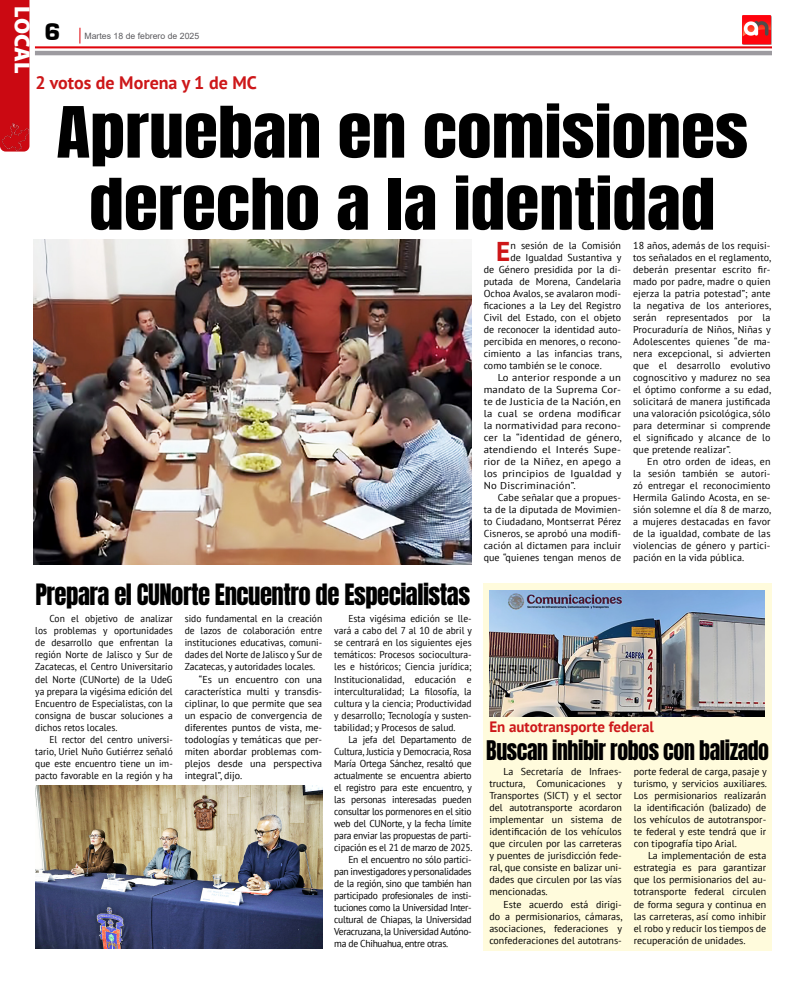
<style>
.page{position:relative;width:808px;height:1007px;background:#fff}
.page>*{position:absolute;margin:0;border:0;box-sizing:border-box;transform-origin:0 0}
.t1{font:60px/72px "Anton";color:#000;text-align:center;scale:1.16 1}
.t2{font:700 27.1px "PT Sans";color:#cd1719}
.t3{font:25px "Anton";letter-spacing:-.02em;color:#000}
.t4{font:900 25px "Eurostile";color:#000}
.t5{font:23px "Anton";letter-spacing:-.02em;color:#000;scale:.95 1}
.t6{font:900 22px "Myriad Pro";letter-spacing:-.005em;color:#fff}
.t7{font:700 18px "PT Sans";color:#cd1719}
.t8{font:700 15px "PT Sans";color:#cd1719}
.t9{font:10px/12px "PT Sans";color:#000;text-align:justify}
.t10{font:10px/12px "PT Sans";color:#000;text-align:justify;scale:.95 1}
.t11{font:10px "PT Sans";letter-spacing:-.02em;color:#000;scale:.95 1}
.t12{font:10px "PT Sans";letter-spacing:-.03em;color:#000;scale:.96 1}
.t13{font:10px "PT Sans";letter-spacing:.02em;color:#000;scale:1.07 1}
.t14{font:8.7px "Arial";color:#5c5b5f}
</style>
<div class="page">
<svg style="left:35px;top:28px;width:737px;height:27px"></svg>
<img style="left:742px;top:16px;width:30px;height:29px">
<img style="left:34px;top:239px;width:438px;height:325px">
<div style="left:484px;top:583px;width:288px;height:367px;background:#fffbdc"></div>
<img style="left:35px;top:785px;width:287px;height:163px">
<img style="left:489px;top:590px;width:276px;height:126px">
<div style="left:0;top:0;width:29px;height:120px;background:#cb0912"></div>
<img style="left:0;top:120px;width:30px;height:32px">
<h3 class="t6" style="left:37px;top:6px;width:68px;rotate:90deg">LOCAL</h3>
<h3 class="t4" style="left:44px;top:18px;width:18px">6</h3>
<p class="t14" style="left:85px;top:30px;width:116px">Martes 18 de febrero de 2025</p>
<h3 class="t7" style="left:35px;top:71px;width:223px">2 votos de Morena y 1 de MC</h3>
<h1 class="t1" style="left:56px;top:101px;width:598px">Aprueban en comisiones derecho a la identidad</h1>
<h3 class="t3" style="left:35px;top:582px;width:436px">Prepara el CUNorte Encuentro de Especialistas</h3>
<p class="t10" style="left:35px;top:612px;width:146px;text-indent:14px">Con el objetivo de analizar los problemas y oportunidades de desarrollo que enfrentan la región Norte de Jalisco y Sur de Zacatecas, el Centro Universitario del Norte (CUNorte) de la UdeG ya prepara la vigésima edición del Encuentro de Especialistas, con la consigna de buscar soluciones a dichos retos locales.</p>
<p class="t10" style="left:35px;top:732px;width:146px;text-indent:14px">El rector del centro universi&shy;tario, Uriel Nuño Gutiérrez señaló que este encuentro tiene un im&shy;pacto favorable en la región y ha</p>
<p class="t10" style="left:185px;top:612px;width:146px">sido fundamental en la creación</p>
<p class="t10" style="left:185px;top:624px;width:146px">de lazos de colaboración entre</p>
<p class="t10" style="left:185px;top:636px;width:146px">instituciones educativas, comuni-</p>
<p class="t10" style="left:185px;top:648px;width:146px">dades del Norte de Jalisco y Sur de</p>
<p class="t10" style="left:185px;top:660px;width:139px">Zacatecas, y autoridades locales.</p>
<p class="t9" style="left:199px;top:672px;width:125px">“Es un encuentro con una</p>
<p class="t9" style="left:185px;top:684px;width:139px">característica multi y transdis-</p>
<p class="t9" style="left:185px;top:696px;width:139px">ciplinar, lo que permite que sea</p>
<p class="t9" style="left:185px;top:708px;width:139px">un espacio de convergencia de</p>
<p class="t9" style="left:185px;top:720px;width:139px">diferentes puntos de vista, me-</p>
<p class="t9" style="left:185px;top:732px;width:139px">todologías y temáticas que per-</p>
<p class="t9" style="left:185px;top:744px;width:139px">miten abordar problemas com-</p>
<p class="t9" style="left:185px;top:756px;width:139px">plejos desde una perspectiva</p>
<p class="t9" style="left:185px;top:768px;width:59px">integral”, dijo.</p>
<p class="t10" style="left:334px;top:612px;width:146px;text-indent:14px">Esta vigésima edición se lle&shy;vará a cabo del 7 al 10 de abril y se centrará en los siguientes ejes temáticos: Procesos sociocultura&shy;les e históricos; Ciencia jurídica; Institucionalidad, educación e interculturalidad; La filosofía, la cultura y la ciencia; Productividad y desarrollo; Tecnología y susten&shy;tabilidad; y Procesos de salud.</p>
<p class="t11" style="left:348px;top:732px;width:131px">La jefa del Departamento de</p>
<p class="t11" style="left:334px;top:744px;width:146px">Cultura, Justicia y Democracia, Rosa</p>
<p class="t11" style="left:334px;top:756px;width:146px">María Ortega Sánchez, resaltó que</p>
<p class="t11" style="left:334px;top:768px;width:146px">actualmente se encuentra abierto</p>
<p class="t11" style="left:334px;top:780px;width:147px">el registro para este encuentro, y</p>
<p class="t11" style="left:334px;top:792px;width:146px">las personas interesadas pueden</p>
<p class="t11" style="left:334px;top:804px;width:146px">consultar los pormenores en el sitio</p>
<p class="t11" style="left:334px;top:816px;width:146px">web del CUNorte, y la fecha límite</p>
<p class="t11" style="left:334px;top:828px;width:146px">para enviar las propuestas de parti-</p>
<p class="t11" style="left:334px;top:840px;width:147px">cipación es el 21 de marzo de 2025.</p>
<p class="t12" style="left:348px;top:852px;width:130px">En el encuentro no sólo partici-</p>
<p class="t12" style="left:334px;top:864px;width:145px">pan investigadores y personalidades</p>
<p class="t12" style="left:334px;top:876px;width:145px">de la región, sino que también han</p>
<p class="t12" style="left:334px;top:888px;width:145px">participado profesionales de insti-</p>
<p class="t12" style="left:334px;top:900px;width:145px">tuciones como la Universidad Inter-</p>
<p class="t12" style="left:334px;top:912px;width:145px">cultural de Chiapas, la Universidad</p>
<p class="t12" style="left:334px;top:924px;width:145px">Veracruzana, la Universidad Autóno-</p>
<p class="t12" style="left:334px;top:936px;width:120px">ma de Chihuahua, entre otras.</p>
<h2 class="t2" style="left:496px;top:233px;width:16px">E</h2>
<p class="t9" style="left:510px;top:239px;width:112px">n sesión de la Comisión</p>
<p class="t9" style="left:510px;top:251px;width:113px">de Igualdad Sustantiva y</p>
<p class="t9" style="left:484px;top:263px;width:139px">de Género presidida por la di-</p>
<p class="t9" style="left:484px;top:275px;width:139px">putada de Morena, Candelaria</p>
<p class="t9" style="left:484px;top:287px;width:139px">Ochoa Avalos, se avalaron modi-</p>
<p class="t9" style="left:484px;top:299px;width:139px">ficaciones a la Ley del Registro</p>
<p class="t9" style="left:484px;top:311px;width:139px">Civil del Estado, con el objeto</p>
<p class="t9" style="left:484px;top:323px;width:139px">de reconocer la identidad auto-</p>
<p class="t9" style="left:484px;top:335px;width:139px">percibida en menores, o recono-</p>
<p class="t9" style="left:484px;top:347px;width:140px">cimiento a las infancias trans,</p>
<p class="t9" style="left:484px;top:359px;width:120px">como también se le conoce.</p>
<p class="t13" style="left:498px;top:371px;width:117px">Lo anterior responde a un</p>
<p class="t13" style="left:484px;top:383px;width:130px">mandato de la Suprema Cor-</p>
<p class="t13" style="left:484px;top:395px;width:130px">te de Justicia de la Nación, en</p>
<p class="t13" style="left:484px;top:407px;width:130px">la cual se ordena modificar</p>
<p class="t13" style="left:484px;top:419px;width:130px">la normatividad para recono-</p>
<p class="t13" style="left:484px;top:431px;width:131px">cer la “identidad de género,</p>
<p class="t13" style="left:484px;top:443px;width:130px">atendiendo el Interés Supe-</p>
<p class="t13" style="left:484px;top:455px;width:130px">rior de la Niñez, en apego a</p>
<p class="t13" style="left:484px;top:467px;width:130px">los principios de Igualdad y</p>
<p class="t13" style="left:484px;top:479px;width:87px">No Discriminación”.</p>
<p class="t9" style="left:498px;top:491px;width:125px">Cabe señalar que a propues-</p>
<p class="t9" style="left:484px;top:503px;width:139px">ta de la diputada de Movimien-</p>
<p class="t9" style="left:484px;top:515px;width:139px">to Ciudadano, Montserrat Pérez</p>
<p class="t9" style="left:484px;top:527px;width:139px">Cisneros, se aprobó una modifi-</p>
<p class="t9" style="left:484px;top:539px;width:139px">cación al dictamen para incluir</p>
<p class="t9" style="left:484px;top:551px;width:139px">que “quienes tengan menos de</p>
<p class="t9" style="left:633px;top:239px;width:140px">18 años, además de los requisi&shy;tos señalados en el reglamento, deberán presentar escrito fir&shy;mado por padre, madre o quien ejerza la patria potestad”; ante la negativa de los anteriores, serán representados por la Procuraduría de Niños, Niñas y Adolescentes quienes “de ma&shy;nera excepcional, si advierten que el desarrollo evolutivo cognoscitivo y madurez no sea el óptimo conforme a su edad, solicitará de manera justificada una valoración psicológica, sólo para determinar si comprende el significado y alcance de lo que pretende realizar”.</p>
<p class="t9" style="left:633px;top:455px;width:140px;text-indent:14px">En otro orden de ideas, en la sesión también se autori&shy;zó entregar el reconocimiento Hermila Galindo Acosta, en se&shy;sión solemne el día 8 de marzo, a mujeres destacadas en favor de la igualdad, combate de las violencias de género y partici&shy;pación en la vida pública.</p>
<h3 class="t8" style="left:489px;top:716px;width:166px">En autotransporte federal</h3>
<h3 class="t5" style="left:486px;top:738px;width:299px">Buscan inhibir robos con balizado</h3>
<p class="t9" style="left:489px;top:765px;width:134px;text-indent:14px">La Secretaría de Infraes&shy;tructura, Comunicaciones y Transportes (SICT) y el sector del autotransporte acordaron implementar un sistema de identificación de los vehículos que circulen por las carreteras y puentes de jurisdicción fede&shy;ral, que consiste en balizar uni&shy;dades que circulen por las vías mencionadas.</p>
<p class="t9" style="left:489px;top:897px;width:135px;text-indent:14px">Este acuerdo está dirigi&shy;do a permisionarios, cámaras, asociaciones, federaciones y confederaciones del autotrans-</p>
<p class="t9" style="left:634px;top:765px;width:135px">porte federal de carga, pasaje y turismo, y servicios auxiliares.<br>Los permisionarios realizarán la identificación (balizado) de los vehículos de autotranspor&shy;te federal y este tendrá que ir con tipografía tipo Arial.</p>
<p class="t9" style="left:634px;top:849px;width:134px;text-indent:14px">La implementación de esta estrategia es para garantizar que los permisionarios del au&shy;totransporte federal circulen de forma segura y continua en las carreteras, así como inhibir el robo y reducir los tiempos de recuperación de unidades.</p>
</div>
